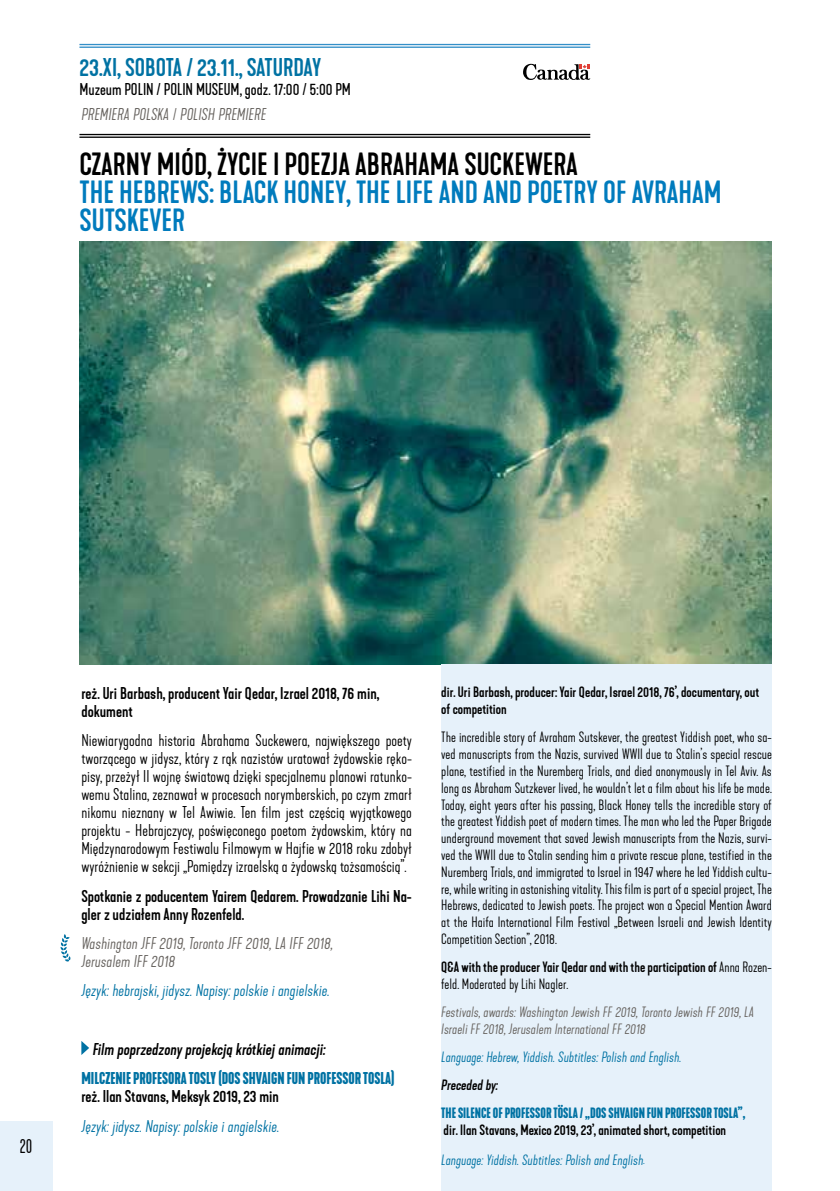
<style>
.page{position:relative;width:840px;height:1191px;background:#fff}
.page>*{position:absolute;margin:0;border:0;box-sizing:border-box;transform-origin:0 0}
.t1{font:500 30px/28px "Kapra Neue";color:#007bbd}
.t2{font:500 30px "Kapra Neue";color:#000}
.t3{font:500 24px "Kapra Neue";color:#0072a3}
.t4{font:300 condensed 20px "Kapra Neue";color:#000}
.t5{font:300 16px/18px "Kapra Neue";color:#000;text-align:justify}
.t6{font:500 16px/18px "Kapra Neue";color:#000}
.t7{font:italic 300 16px/18px "Kapra Neue";color:#67635f}
.t8{font:italic 300 16px "Kapra Neue";color:#0072a3}
.t9{font:600 condensed 16px "Kapra Neue";color:#0072a3}
.t10{font:16px "Kapra Neue";color:#000}
.t11{font:italic 500 16px "Kapra Neue";color:#000}
.t12{font:300 14px/16.8px "Kapra Neue";color:#000;text-align:justify}
.t13{font:500 14px/16.8px "Kapra Neue";color:#000}
.t14{font:italic 300 14px/16.8px "Kapra Neue";color:#67635f}
.t15{font:600 condensed 14px "Kapra Neue";color:#0072a3}
.t16{font:italic 300 14px "Kapra Neue";color:#0072a3}
.t17{font:italic 500 14px "Kapra Neue";color:#000}
.s1{font-weight:300}
.s2{font-weight:300;font-style:italic;color:#0072a3}
.s3{font-weight:300;font-style:italic;font-size:12px;color:#0072a3}
</style>
<div class="page">
<div style="left:0;top:1121px;width:53px;height:70px;background:#e6f1fa"></div>
<img style="left:79px;top:241px;width:692px;height:423px">
<div style="left:441px;top:664px;width:330px;height:527px;background:#e6f1fa"></div>
<svg style="left:81px;top:1041px;width:8px;height:14px"></svg>
<svg style="left:60px;top:934px;width:10px;height:27px"></svg>
<hr style="left:79px;top:134px;width:511px;height:1px;background:#000">
<hr style="left:79px;top:136px;width:511px;height:2px;background:#000">
<hr style="left:79px;top:44px;width:511px;height:1px;background:#348fc8">
<hr style="left:79px;top:47px;width:511px;height:1px;background:#348fc8">
<svg style="left:523px;top:63px;width:67px;height:17px"></svg>
<h2 class="t3" style="left:79px;top:53px;width:243px">23.XI, SOBOTA / 23.11., SATURDAY</h2>
<p class="t10" style="left:79px;top:80px;width:273px">Muzeum POLIN / POLIN MUSEUM, godz. 17:00 / 5:00 PM</p>
<p class="t7" style="left:81px;top:106px;width:186px">PREMIERA POLSKA / POLISH PREMIERE</p>
<h1 class="t2" style="left:79px;top:146px;width:499px">CZARNY MIÓD, ŻYCIE I POEZJA ABRAHAMA SUCKEWERA</h1>
<h1 class="t1" style="left:79px;top:179px;width:643px">THE HEBREWS: BLACK HONEY, THE LIFE AND AND POETRY OF AVRAHAM<br>SUTSKEVER</h1>
<h3 class="t4" style="left:20px;top:1134px;width:14px">20</h3>
<p class="t6" style="left:81px;top:684px;width:299px">reż. Uri Barbash, producent Yair Qedar, Izrael 2018, 76 min, dokument</p>
<p class="t5" style="left:81px;top:732px;width:332px">Niewiarygodna historia Abrahama Suckewera, największego poety tworzącego w jidysz, który z rąk nazistów uratował żydowskie ręko&shy;pisy, przeżył II wojnę światową dzięki specjalnemu planowi ratunko&shy;wemu Stalina, zeznawał w procesach norymberskich, po czym zmarł nikomu nieznany w Tel Awiwie. Ten film jest częścią wyjątkowego projektu - Hebrajczycy, poświęconego poetom żydowskim, który na Międzynarodowym Festiwalu Filmowym w Hajfie w 2018 roku zdobył wyróżnienie w sekcji „Pomiędzy izraelską a żydowską tożsamością”.</p>
<p class="t6" style="left:81px;top:887px;width:332px">Spotkanie z poducentem Yairem Qedarem. Prowadzanie Lihi Na&shy;gler z udziałem Anny Rozenfeld.</p>
<p class="t7" style="left:81px;top:934px;width:253px">Washington JFF 2019, Toronto JFF 2019, LA IFF 2018,<br>Jerusalem IFF 2018</p>
<p class="t8" style="left:81px;top:981px;width:249px">Język: hebrajski, jidysz. Napisy: polskie i angielskie.</p>
<p class="t11" style="left:93px;top:1039px;width:234px">Film poprzedzony projekcją krótkiej animacji:</p>
<p class="t9" style="left:81px;top:1068px;width:314px">MILCZENIE PROFESORA TOSLY (DOS SHVAIGN FUN PROFESSOR TOSLA)</p>
<p class="t6" style="left:81px;top:1088px;width:199px">reż. Ilan Stavans, Meksyk 2019, 23 min</p>
<p class="t8" style="left:81px;top:1116px;width:199px">Język: jidysz. Napisy: polskie i angielskie.</p>
<p class="t13" style="left:441px;top:684px;width:319px">dir. Uri Barbash, producer: Yair Qedar, Israel 2018, 76’, documentary, out of competition</p>
<p class="t12" style="left:441px;top:729px;width:332px">The incredible story of Avraham Sutskever, the greatest Yiddish poet, who sa&shy;ved manuscripts from the Nazis, survived WWII due to Stalin’s special rescue plane, testified in the Nuremberg Trials, and died anonymously in Tel Aviv. As long as Abraham Sutzkever lived, he wouldn’t let a film about his life be made.<br>Today, eight years after his passing, Black Honey tells the incredible story of the greatest Yiddish poet of modern times. The man who led the Paper Brigade underground movement that saved Jewish manuscripts from the Nazis, survi&shy;ved the WWII due to Stalin sending him a private rescue plane, testified in the Nuremberg Trials, and immigrated to Israel in 1947 where he led Yiddish cultu&shy;re, while writing in astonishing vitality. This film is part of a special project, The Hebrews, dedicated to Jewish poets. The project won a Special Mention Award at the Haifa International Film Festival „Between Israeli and Jewish Identity Competition Section”, 2018.</p>
<p class="t13" style="left:441px;top:959px;width:332px">Q&amp;A with the producer Yair Qedar and with the participation of <span class="s1">Anna Rozen&shy;feld. Moderated by Lihi Nagler.</span></p>
<p class="t14" style="left:441px;top:1004px;width:314px">Festivals, awards: Washington Jewish FF 2019, Toronto Jewish FF 2019, LA<br>Israeli FF 2018, Jerusalem International FF 2018</p>
<p class="t16" style="left:441px;top:1048px;width:241px">Language: Hebrew, Yiddish. Subtitles: Polish and English.</p>
<p class="t17" style="left:441px;top:1076px;width:58px">Preceded by:</p>
<p class="t15" style="left:441px;top:1104px;width:305px">THE SILENCE OF PROFESSOR TÖSLA / „DOS SHVAIGN FUN PROFESSOR TOSLA”,</p>
<p class="t13" style="left:441px;top:1115px;width:286px;line-height:29.4px">dir. Ilan Stavans, Mexico 2019, 23’, animated short, competition<br><span class="s2">Language: Yiddish. Subtitles: Polish and English</span><span class="s3">.</span></p>
</div>
